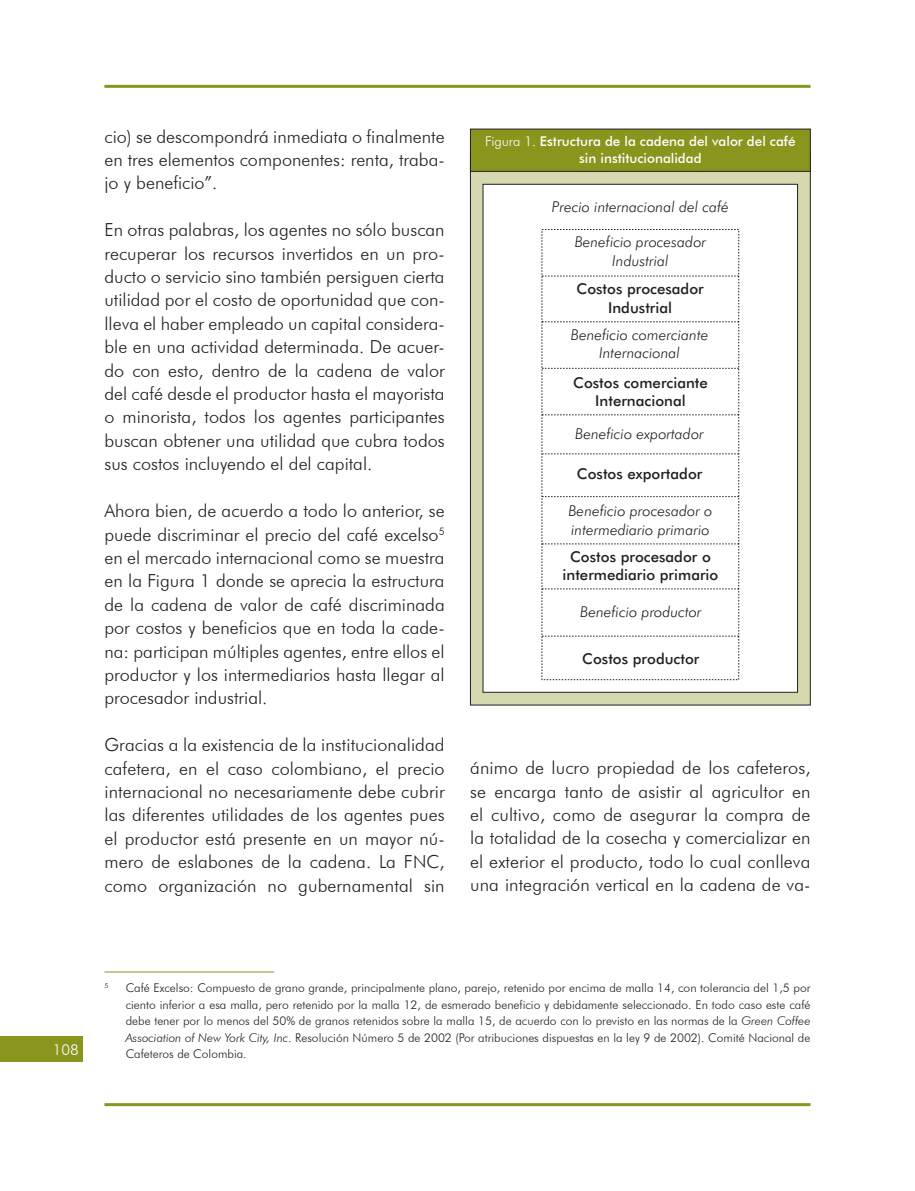
<style>
.page{position:relative;width:915px;height:1191px;background:#fff}
.page>*{position:absolute;margin:0;border:0;box-sizing:border-box;transform-origin:0 0}
.t1{font:300 18px/23.4px "Futura BT";color:#231f20;text-align:justify}
.t2{font:italic 300 15px/18.8px "Futura BT";color:#231f20;text-align:center}
.t3{font:500 15px/18.8px "Futura BT";color:#231f20;text-align:center}
.t4{font:300 15px "Futura BT";color:#fff}
.t5{font:500 13.5px/16.5px "Futura BT";color:#fff;text-align:center}
.t6{font:300 12px/16.5px "Futura BT";color:#231f20;text-align:justify}
.t7{font:300 7.05px "Futura BT";color:#231f20}
.s1{font-weight:300}
.s2{font-style:italic}
</style>
<div class="page">
<div style="left:0;top:1036px;width:83px;height:26px;background:#8a951e"></div>
<hr style="left:104px;top:1103px;width:706px;height:3px;background:#8a951e">
<hr style="left:104px;top:85px;width:706px;height:3px;background:#8a951e">
<hr style="left:104px;top:971px;width:170px;height:1px;background:#8a951e">
<div style="left:470px;top:153px;width:340px;height:552px;background:#d6d9af;border:1px solid #231f20"></div>
<div style="left:470px;top:129px;width:340px;height:42px;background:#8a951e;border:1px solid #231f20"></div>
<div style="left:482px;top:184px;width:315px;height:508px;background:#fff"></div>
<svg style="left:541px;top:229px;width:197px;height:451px"></svg>
<svg style="left:542px;top:453px;width:196px;height:1px"></svg>
<p class="t1" style="left:104px;top:124px;width:341px">cio) se descompondrá inmediata o finalmente en tres elementos componentes: renta, traba&shy;jo y beneficio”.</p>
<p class="t1" style="left:104px;top:218px;width:341px">En otras palabras, los agentes no sólo buscan recuperar los recursos invertidos en un pro&shy;ducto o servicio sino también persiguen cierta utilidad por el costo de oportunidad que con&shy;lleva el haber empleado un capital considera&shy;ble en una actividad determinada. De acuer&shy;do con esto, dentro de la cadena de valor del café desde el productor hasta el mayorista o minorista, todos los agentes participantes buscan obtener una utilidad que cubra todos sus costos incluyendo el del capital.</p>
<p class="t1" style="left:104px;top:499px;width:341px">Ahora bien, de acuerdo a todo lo anterior, se puede discriminar el precio del café excelso<sup>5 </sup>en el mercado internacional como se muestra en la Figura 1 donde se aprecia la estructura de la cadena de valor de café discriminada por costos y beneficios que en toda la cade&shy;na: participan múltiples agentes, entre ellos el productor y los intermediarios hasta llegar al procesador industrial.</p>
<p class="t1" style="left:104px;top:733px;width:341px">Gracias a la existencia de la institucionalidad cafetera, en el caso colombiano, el precio internacional no necesariamente debe cubrir las diferentes utilidades de los agentes pues el productor está presente en un mayor nú&shy;mero de eslabones de la cadena. La FNC, como organización no gubernamental sin</p>
<p class="t5" style="left:485px;top:133px;width:312px"><span class="s1">Figura 1.</span> Estructura de la cadena del valor del café sin institucionalidad</p>
<p class="t2" style="left:551px;top:197px;width:178px">Precio internacional del café</p>
<p class="t2" style="left:574px;top:232px;width:133px">Beneficio procesador<br>Industrial</p>
<p class="t3" style="left:576px;top:279px;width:129px">Costos procesador<br>Industrial</p>
<p class="t2" style="left:570px;top:325px;width:139px">Beneficio comerciante<br>Internacional</p>
<p class="t3" style="left:573px;top:373px;width:136px">Costos comerciante<br>Internacional</p>
<p class="t2" style="left:575px;top:424px;width:130px">Beneficio exportador</p>
<p class="t3" style="left:576px;top:464px;width:127px">Costos exportador</p>
<p class="t2" style="left:568px;top:501px;width:145px;text-align:left">Beneficio procesador o intermediario primario</p>
<p class="t3" style="left:562px;top:547px;width:157px">Costos procesador o intermediario primario</p>
<p class="t2" style="left:580px;top:602px;width:123px">Beneficio productor</p>
<p class="t3" style="left:582px;top:649px;width:119px">Costos productor</p>
<p class="t1" style="left:470px;top:756px;width:341px">ánimo de lucro propiedad de los cafeteros, se encarga tanto de asistir al agricultor en el cultivo, como de asegurar la compra de la totalidad de la cosecha y comercializar en el exterior el producto, todo lo cual conlleva una integración vertical en la cadena de va-</p>
<p class="t4" style="left:53px;top:1040px;width:27px">108</p>
<p class="t7" style="left:104px;top:981px;width:6px">5</p>
<p class="t6" style="left:126px;top:979px;width:686px">Café Excelso: Compuesto de grano grande, principalmente plano, parejo, retenido por encima de malla 14, con tolerancia del 1,5 por ciento inferior a esa malla, pero retenido por la malla 12, de esmerado beneficio y debidamente seleccionado. En todo caso este café debe tener por lo menos del 50% de granos retenidos sobre la malla 15, de acuerdo con lo previsto en las normas de la <span class="s2">Green Coffee Association of New York City, Inc</span>. Resolución Número 5 de 2002 (Por atribuciones dispuestas en la ley 9 de 2002). Comité Nacional de Cafeteros de Colombia.</p>
</div>
